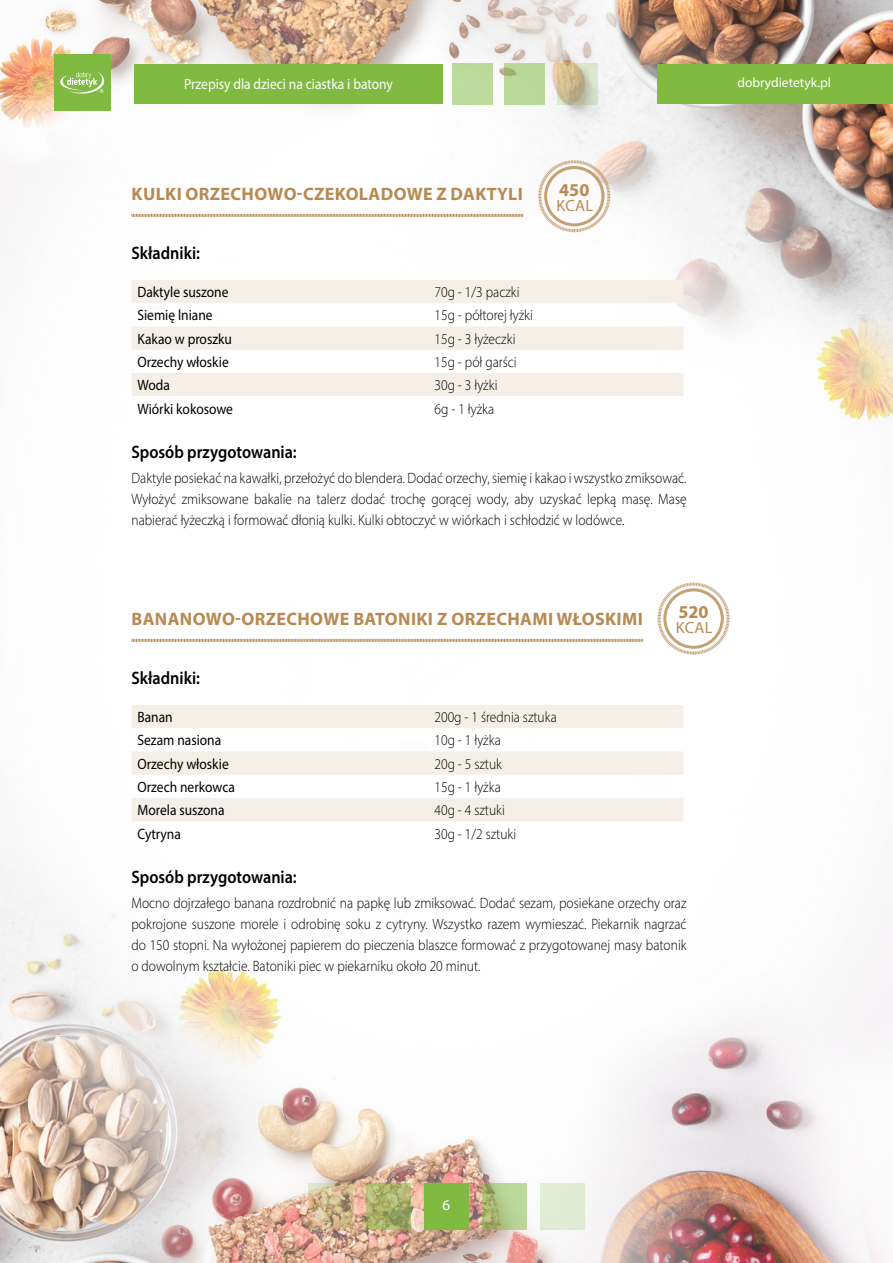
<style>
.page{position:relative;width:893px;height:1263px;background:#fff}
.page>*{position:absolute;margin:0;border:0;box-sizing:border-box;transform-origin:0 0}
.t1{font:700 18.15px "Myriad Pro";color:#b88a52}
.t2{font:700 18px "Myriad Pro";letter-spacing:.02em;color:#b88a52}
.t3{font:600 18px "Myriad Pro";color:#000001;scale:.9 1}
.t4{font:16.35px "Myriad Pro";letter-spacing:.015em;color:#b88a52}
.t5{font:300 15px/21px "Myriad Pro";color:#000;text-align:justify;scale:.9 1}
.t6{font:15px "Myriad Pro";color:#000;scale:.9 1}
.t7{font:15px "Myriad Pro";color:#fff;scale:.9 1}
.t8{font:15px "Myriad Pro";color:#fff}
.t9{font:13.5px "Myriad Pro";color:#fff}
</style>
<div class="page">
<img style="left:0;top:0;width:893px;height:1263px">
<div style="left:424px;top:1183px;width:45px;height:46px;background:#80ba41"></div>
<svg style="left:482px;top:1183px;width:45px;height:46px;background:#b1c687"></svg>
<div style="left:505px;top:63px;width:40px;height:42px;background:#bbd89c"></div>
<div style="left:541px;top:1183px;width:44px;height:46px;background:#e1ecd4"></div>
<svg style="left:557px;top:63px;width:41px;height:42px;background:#ccc6a3"></svg>
<svg style="left:366px;top:1183px;width:44px;height:46px;background:#a7af69"></svg>
<div style="left:452px;top:63px;width:40px;height:42px;background:#bedb9e"></div>
<svg style="left:308px;top:1183px;width:44px;height:46px;background:#cab38d"></svg>
<div style="left:54px;top:54px;width:56px;height:56px;background:#80ba41"></div>
<svg style="left:60px;top:72px;width:44px;height:22px"></svg>
<div style="left:657px;top:64px;width:236px;height:39px;background:#80ba41"></div>
<div style="left:134px;top:64px;width:308px;height:39px;background:#80ba41"></div>
<svg style="left:131px;top:213px;width:392px;height:4px"></svg>
<svg style="left:131px;top:638px;width:512px;height:4px;background:#dac3a7"></svg>
<svg style="left:131px;top:280px;width:552px;height:116px;fill:#f6efe7"></svg>
<svg style="left:131px;top:396px;width:552px;height:23px"></svg>
<svg style="left:131px;top:705px;width:552px;height:116px;fill:#f6efe7"></svg>
<svg style="left:538px;top:160px;width:73px;height:73px"></svg>
<div style="left:544px;top:166px;width:60px;height:60px;border:3px solid #b88a52;border-radius:50%"></div>
<svg style="left:657px;top:582px;width:73px;height:73px"></svg>
<div style="left:663px;top:588px;width:61px;height:61px;border:3px solid #b88a52;border-radius:50%"></div>
<p class="t7" style="left:184px;top:75px;width:234px">Przepisy dla dzieci na ciastka i batony</p>
<p class="t9" style="left:737px;top:74px;width:95px">dobrydietetyk.pl</p>
<p class="t2" style="left:132px;top:183px;width:393px">KULKI ORZECHOWO-CZEKOLADOWE Z DAKTYLI</p>
<p class="t1" style="left:559px;top:178px;width:32px">450</p>
<p class="t4" style="left:557px;top:195px;width:38px">KCAL</p>
<p class="t3" style="left:131px;top:241px;width:78px">Składniki:</p>
<p class="t6" style="left:137px;top:283px;width:103px">Daktyle suszone</p>
<p class="t5" style="left:434px;top:282px;width:96px">70g - 1/3 paczki</p>
<p class="t6" style="left:137px;top:306px;width:85px">Siemię lniane</p>
<p class="t5" style="left:434px;top:305px;width:111px">15g - półtorej łyżki</p>
<p class="t6" style="left:137px;top:329px;width:107px">Kakao w proszku</p>
<p class="t5" style="left:434px;top:328px;width:91px">15g - 3 łyżeczki</p>
<p class="t6" style="left:137px;top:353px;width:103px">Orzechy włoskie</p>
<p class="t5" style="left:434px;top:351px;width:93px">15g - pół garści</p>
<p class="t6" style="left:137px;top:376px;width:38px">Woda</p>
<p class="t5" style="left:434px;top:375px;width:72px">30g - 3 łyżki</p>
<p class="t6" style="left:137px;top:399px;width:108px">Wiórki kokosowe</p>
<p class="t5" style="left:434px;top:398px;width:68px">6g - 1 łyżka</p>
<p class="t3" style="left:131px;top:441px;width:185px">Sposób przygotowania:</p>
<p class="t5" style="left:131px;top:468px;width:618px">Daktyle posiekać na kawałki, przełożyć do blendera. Dodać orzechy, siemię i kakao i wszystko zmiksować.<br>Wyłożyć zmiksowane bakalie na talerz dodać trochę gorącej wody, aby uzyskać lepką masę. Masę nabierać łyżeczką i formować dłonią kulki. Kulki obtoczyć w wiórkach i schłodzić w lodówce.</p>
<p class="t2" style="left:132px;top:607px;width:513px">BANANOWO-ORZECHOWE BATONIKI Z ORZECHAMI WŁOSKIMI</p>
<p class="t1" style="left:678px;top:600px;width:32px">520</p>
<p class="t4" style="left:676px;top:618px;width:38px">KCAL</p>
<p class="t3" style="left:131px;top:666px;width:78px">Składniki:</p>
<p class="t6" style="left:137px;top:708px;width:41px">Banan</p>
<p class="t5" style="left:434px;top:706px;width:138px">200g - 1 średnia sztuka</p>
<p class="t6" style="left:137px;top:731px;width:95px">Sezam nasiona</p>
<p class="t5" style="left:434px;top:730px;width:75px">10g - 1 łyżka</p>
<p class="t6" style="left:137px;top:754px;width:103px">Orzechy włoskie</p>
<p class="t5" style="left:434px;top:753px;width:77px">20g - 5 sztuk</p>
<p class="t6" style="left:137px;top:778px;width:110px">Orzech nerkowca</p>
<p class="t5" style="left:434px;top:776px;width:75px">15g - 1 łyżka</p>
<p class="t6" style="left:137px;top:801px;width:98px">Morela suszona</p>
<p class="t5" style="left:434px;top:800px;width:80px">40g - 4 sztuki</p>
<p class="t6" style="left:137px;top:824px;width:50px">Cytryna</p>
<p class="t5" style="left:434px;top:823px;width:93px">30g - 1/2 sztuki</p>
<p class="t3" style="left:131px;top:866px;width:185px">Sposób przygotowania:</p>
<p class="t5" style="left:131px;top:893px;width:618px">Mocno dojrzałego banana rozdrobnić na papkę lub zmiksować. Dodać sezam, posiekane orzechy oraz pokrojone suszone morele i odrobinę soku z cytryny. Wszystko razem wymieszać. Piekarnik nagrzać do 150 stopni. Na wyłożonej papierem do pieczenia blaszce formować z przygotowanej masy batonik o dowolnym kształcie. Batoniki piec w piekarniku około 20 minut.</p>
<p class="t8" style="left:443px;top:1195px;width:9px">6</p>
</div>
